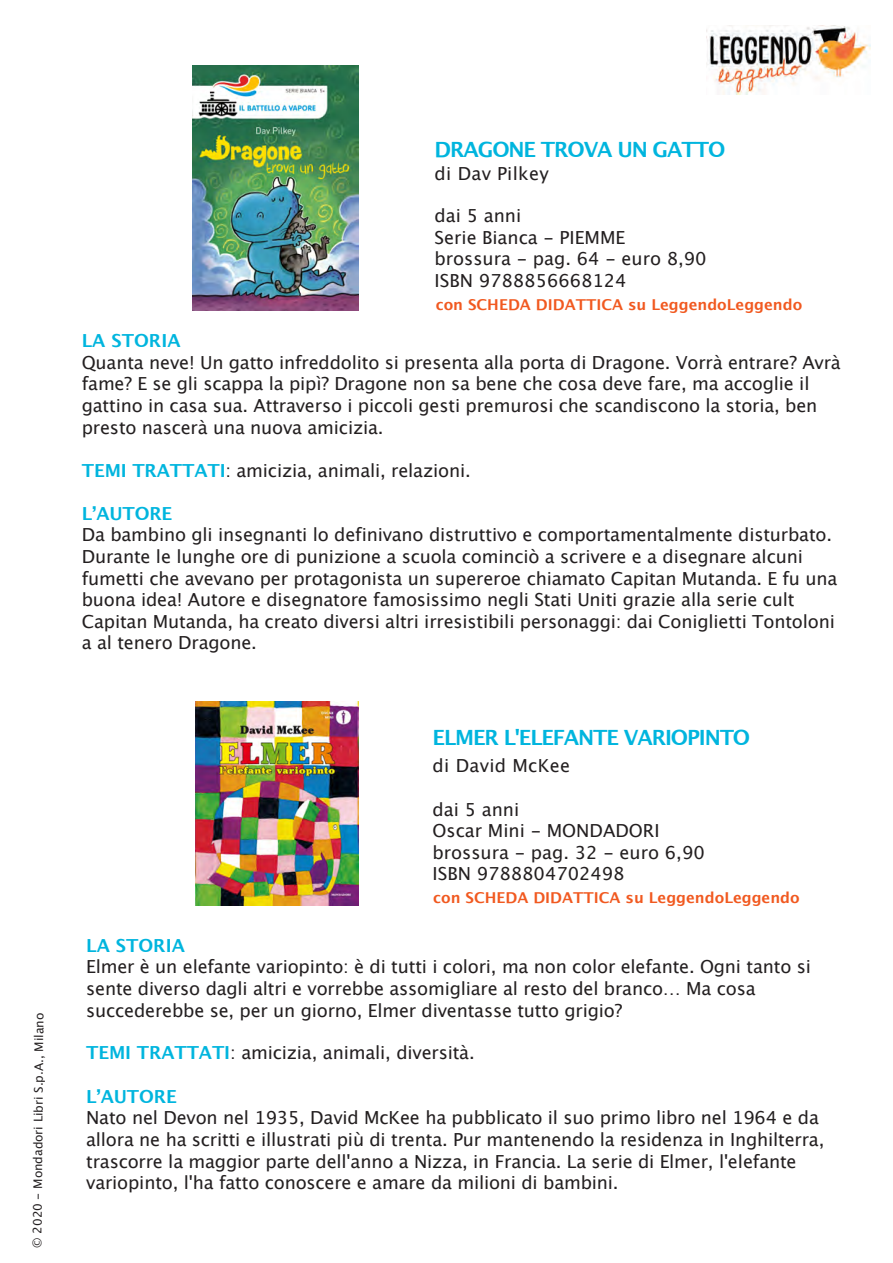
<style>
.page{position:relative;width:893px;height:1263px;background:#fff}
.page>*{position:absolute;margin:0;border:0;box-sizing:border-box;transform-origin:0 0}
.t1{font:700 21px "Lucida Grande";letter-spacing:-.055em;color:#00b5de}
.t2{font:18px/21.6px "Lucida Grande";letter-spacing:-.01em;color:#231f20}
.t3{font:700 18px "Lucida Grande";letter-spacing:-.01em;color:#00b5de}
.t4{font:18px "Lucida Grande";letter-spacing:.015em;color:#231f20}
.t5{font:700 15px "Lucida Grande";color:#f15920}
.t6{font:12px "Lucida Grande";color:#231f20}
.s1{font-weight:700;color:#00b5de}
</style>
<div class="page">
<img style="left:707px;top:26px;width:163px;height:68px">
<img style="left:192px;top:65px;width:167px;height:245px">
<img style="left:195px;top:701px;width:163px;height:204px">
<p class="t6" style="left:31px;top:1248px;width:237px;rotate:-90deg">© 2020 - Mondadori Libri S.p.A., Milano</p>
<p class="t1" style="left:435px;top:132px;width:292px">DRAGONE TROVA UN GATTO</p>
<p class="t4" style="left:435px;top:163px;width:116px">di Dav Pilkey</p>
<p class="t2" style="left:435px;top:205px;width:274px">dai 5 anni<br>Serie Bianca - PIEMME<br>brossura - pag. 64 - euro 8,90<br>ISBN 9788856668124</p>
<p class="t5" style="left:436px;top:292px;width:368px">con SCHEDA DIDATTICA su LeggendoLeggendo</p>
<p class="t3" style="left:82px;top:326px;width:100px">LA STORIA</p>
<p class="t2" style="left:82px;top:352px;width:760px">Quanta neve! Un gatto infreddolito si presenta alla porta di Dragone. Vorrà entrare? Avrà fame? E se gli scappa la pipì? Dragone non sa bene che cosa deve fare, ma accoglie il gattino in casa sua. Attraverso i piccoli gesti premurosi che scandiscono la storia, ben presto nascerà una nuova amicizia.</p>
<p class="t2" style="left:82px;top:460px;width:390px"><span class="s1">TEMI TRATTATI</span>: amicizia, animali, relazioni.</p>
<p class="t3" style="left:82px;top:499px;width:92px">LʼAUTORE</p>
<p class="t2" style="left:82px;top:524px;width:757px">Da bambino gli insegnanti lo definivano distruttivo e comportamentalmente disturbato.<br>Durante le lunghe ore di punizione a scuola cominciò a scrivere e a disegnare alcuni fumetti che avevano per protagonista un supereroe chiamato Capitan Mutanda. E fu una buona idea! Autore e disegnatore famosissimo negli Stati Uniti grazie alla serie cult Capitan Mutanda, ha creato diversi altri irresistibili personaggi: dai Coniglietti Tontoloni a al tenero Dragone.</p>
<p class="t1" style="left:432px;top:720px;width:319px">ELMER L'ELEFANTE VARIOPINTO</p>
<p class="t4" style="left:432px;top:755px;width:139px">di David McKee</p>
<p class="t2" style="left:432px;top:798px;width:274px">dai 5 anni<br>Oscar Mini - MONDADORI brossura - pag. 32 - euro 6,90<br>ISBN 9788804702498</p>
<p class="t5" style="left:433px;top:885px;width:368px">con SCHEDA DIDATTICA su LeggendoLeggendo</p>
<p class="t3" style="left:86px;top:931px;width:100px">LA STORIA</p>
<p class="t2" style="left:86px;top:956px;width:726px">Elmer è un elefante variopinto: è di tutti i colori, ma non color elefante. Ogni tanto si sente diverso dagli altri e vorrebbe assomigliare al resto del branco… Ma cosa succederebbe se, per un giorno, Elmer diventasse tutto grigio?</p>
<p class="t2" style="left:86px;top:1042px;width:390px"><span class="s1">TEMI TRATTATI</span>: amicizia, animali, diversità.</p>
<p class="t3" style="left:86px;top:1082px;width:92px">LʼAUTORE</p>
<p class="t2" style="left:86px;top:1107px;width:740px">Nato nel Devon nel 1935, David McKee ha pubblicato il suo primo libro nel 1964 e da allora ne ha scritti e illustrati più di trenta. Pur mantenendo la residenza in Inghilterra, trascorre la maggior parte dell'anno a Nizza, in Francia. La serie di Elmer, l'elefante variopinto, l'ha fatto conoscere e amare da milioni di bambini.</p>
</div>
